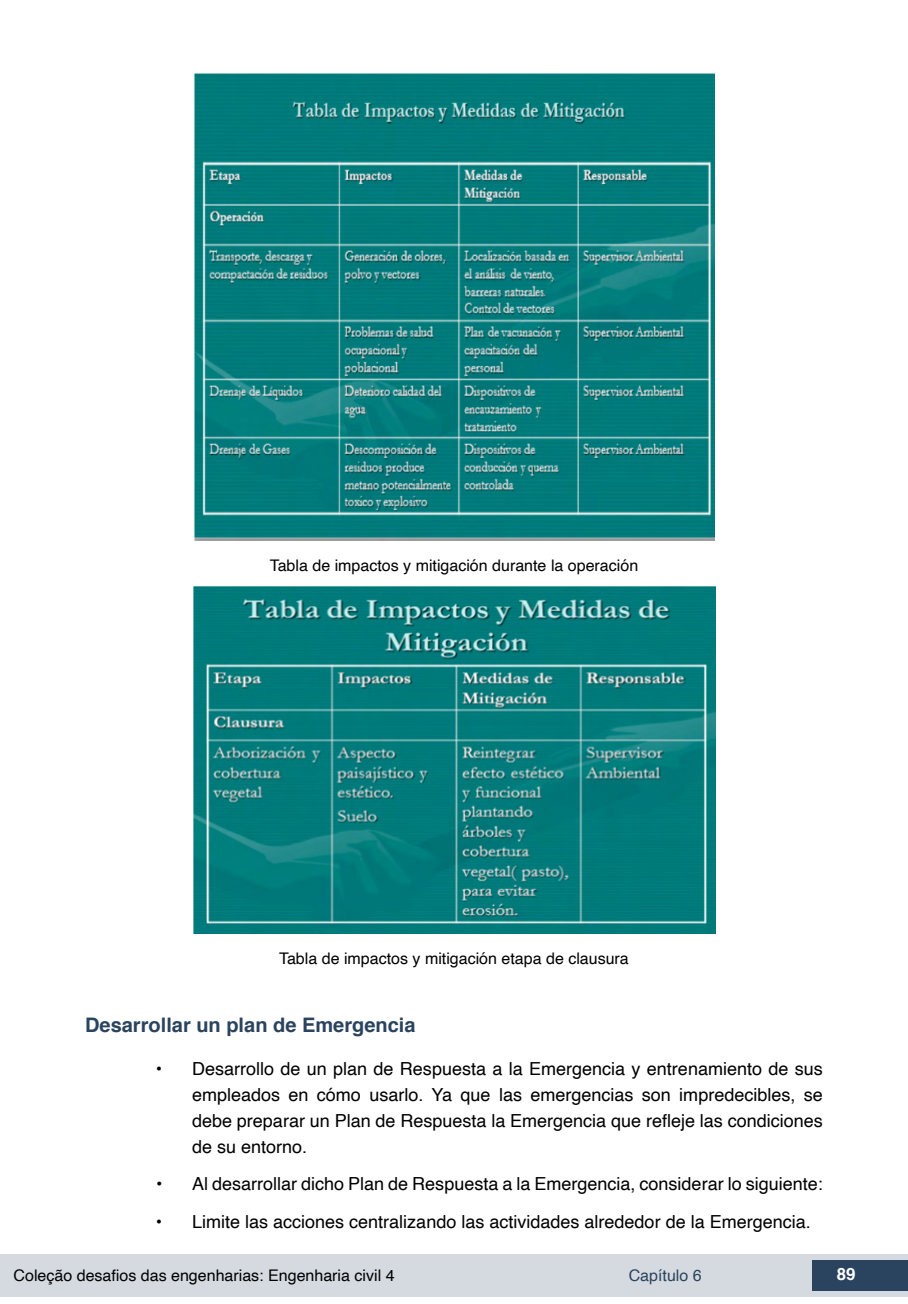
<style>
.page{position:relative;width:908px;height:1304px;background:#fff}
.page>*{position:absolute;margin:0;border:0;box-sizing:border-box;transform-origin:0 0}
.t1{font:700 20px "Helvetica";color:#2a435e}
.t2{font:18px/26px "Helvetica";color:#000;text-align:justify}
.t3{font:700 16.8px "Helvetica";color:#fff}
.t4{font:16px "Helvetica";color:#000}
.t5{font:16px "Helvetica";color:#2a435e}
</style>
<div class="page">
<div style="left:0;top:1254px;width:906px;height:43px;background:#d4dadf"></div>
<div style="left:812px;top:1261px;width:95px;height:30px;background:#2a435e"></div>
<img style="left:193px;top:74px;width:521px;height:466px">
<img style="left:193px;top:586px;width:522px;height:347px">
<p class="t4" style="left:269px;top:553px;width:370px">Tabla de impactos y mitigación durante la operación</p>
<p class="t4" style="left:279px;top:946px;width:351px">Tabla de impactos y mitigación etapa de clausura</p>
<p class="t1" style="left:85px;top:1009px;width:332px">Desarrollar un plan de Emergencia</p>
<p class="t2" style="left:192px;top:1056px;width:632px;text-indent:-36px">• Desarrollo de un plan de Respuesta a la Emergencia y entrenamiento de sus empleados en cómo usarlo. Ya que las emergencias son impredecibles, se debe preparar un Plan de Respuesta la Emergencia que refleje las condiciones de su entorno.</p>
<p class="t2" style="left:156px;top:1172px;width:668px">• Al desarrollar dicho Plan de Respuesta a la Emergencia, considerar lo siguiente:</p>
<p class="t2" style="left:156px;top:1209px;width:656px">• Limite las acciones centralizando las actividades alrededor de la Emergencia.</p>
<p class="t4" style="left:14px;top:1263px;width:382px">Coleção desafios das engenharias: Engenharia civil 4</p>
<p class="t5" style="left:628px;top:1263px;width:74px">Capítulo 6</p>
<p class="t3" style="left:836px;top:1261px;width:20px">89</p>
</div>
